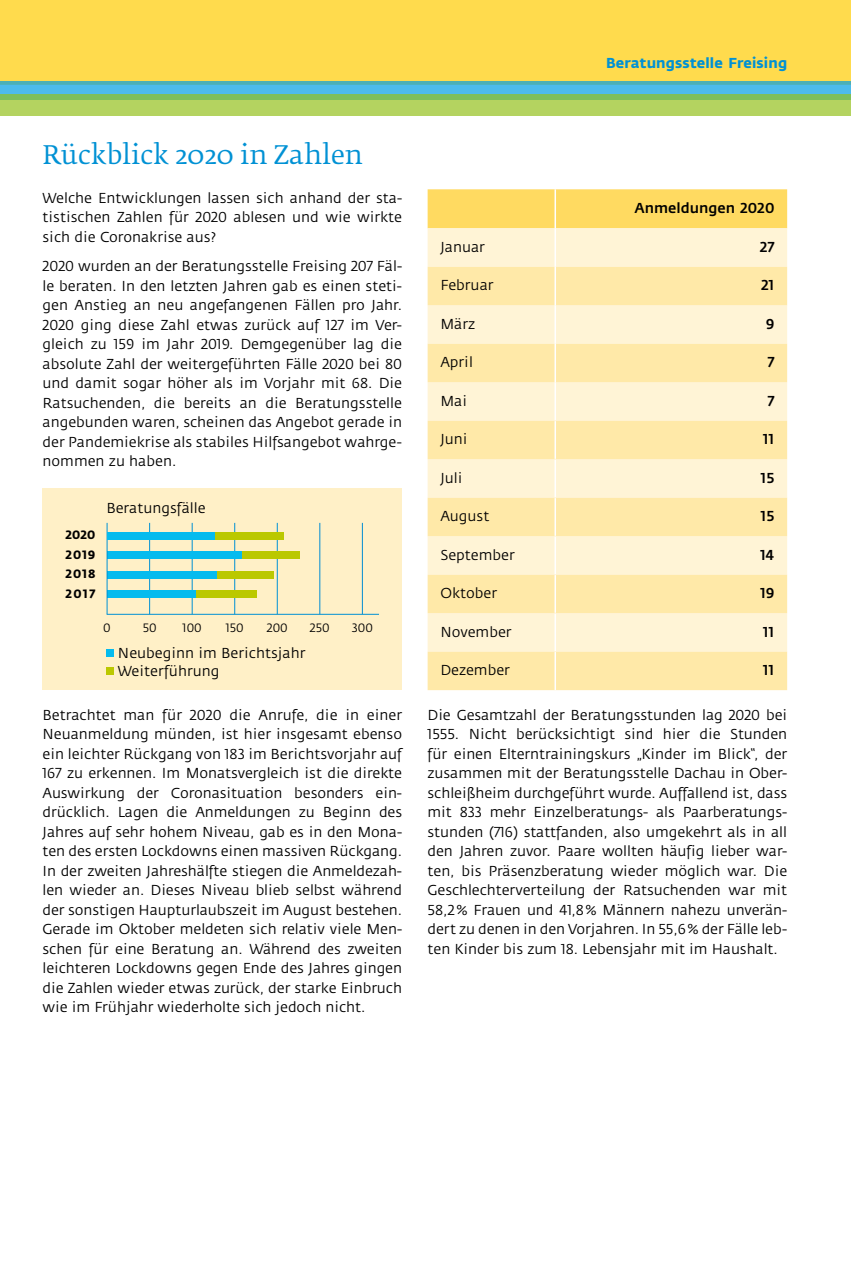
<style>
.page{position:relative;width:851px;height:1263px;background:#fff}
.page>*{position:absolute;margin:0;border:0;box-sizing:border-box;transform-origin:0 0}
.t1{font:25.5px "Fedra Serif B";color:#0091d4}
.t2{font:14.25px/19.5px "Fedra Sans";color:#000;text-align:justify}
.t3{font:500 14.25px "Fedra Sans";color:#000}
.t4{font:700 14.25px "Fedra Sans";letter-spacing:.01em;color:#0091d4}
.t5{font:12px "Fedra Sans";color:#000}
.t6{font:700 12px/19.5px "Fedra Sans";letter-spacing:.065em;color:#000;text-align:justify}
</style>
<div class="page">
<div style="left:0;top:0;width:850px;height:82px;background:#ffdb4d"></div>
<svg style="left:0;top:82px;width:850px;height:12px;background:#4db8de"></svg>
<svg style="left:0;top:94px;width:850px;height:22px;background:#a5cd5e"></svg>
<div style="left:43px;top:488px;width:359px;height:202px;background:#fff0c7"></div>
<hr style="left:107px;top:614px;width:272px;height:1px;background:#0091d4">
<hr style="left:192px;top:523px;width:1px;height:91px;background:#0091d4">
<hr style="left:149px;top:523px;width:1px;height:91px;background:#0091d4">
<hr style="left:234px;top:523px;width:1px;height:91px;background:#0091d4">
<div style="left:107px;top:551px;width:135px;height:8px;background:#05bbee"></div>
<div style="left:107px;top:571px;width:111px;height:7px;background:#05bbee"></div>
<div style="left:107px;top:590px;width:90px;height:8px;background:#05bbee"></div>
<hr style="left:107px;top:523px;width:1px;height:91px;background:#0091d4">
<hr style="left:277px;top:523px;width:1px;height:91px;background:#0091d4">
<hr style="left:319px;top:523px;width:1px;height:91px;background:#008cd3">
<hr style="left:362px;top:523px;width:1px;height:91px;background:#008cd3">
<div style="left:196px;top:590px;width:61px;height:8px;background:#bbc800"></div>
<div style="left:218px;top:571px;width:56px;height:7px;background:#bbc800"></div>
<div style="left:107px;top:532px;width:108px;height:8px;background:#05bbee"></div>
<div style="left:216px;top:532px;width:68px;height:8px;background:#bbc800"></div>
<div style="left:242px;top:551px;width:58px;height:8px;background:#bbc800"></div>
<div style="left:106px;top:649px;width:8px;height:7px;background:#05bbee"></div>
<div style="left:106px;top:667px;width:8px;height:7px;background:#bbc800"></div>
<div style="left:427px;top:189px;width:360px;height:39px;background:#ffda61"></div>
<div style="left:427px;top:228px;width:360px;height:39px;background:#fff4d6"></div>
<svg style="left:427px;top:267px;width:360px;height:423px;background:#ffeebd"></svg>
<hr style="left:554px;top:228px;width:2px;height:39px;background:#fff">
<hr style="left:554px;top:267px;width:2px;height:38px;background:#fff">
<hr style="left:554px;top:305px;width:2px;height:39px;background:#fff">
<hr style="left:554px;top:344px;width:2px;height:38px;background:#fff">
<hr style="left:554px;top:382px;width:2px;height:38px;background:#fff">
<hr style="left:554px;top:421px;width:2px;height:38px;background:#fff">
<hr style="left:554px;top:460px;width:2px;height:37px;background:#fff">
<hr style="left:554px;top:498px;width:2px;height:38px;background:#fff">
<hr style="left:554px;top:537px;width:2px;height:37px;background:#fff">
<hr style="left:554px;top:575px;width:2px;height:38px;background:#fff">
<hr style="left:554px;top:613px;width:2px;height:38px;background:#fff">
<hr style="left:554px;top:652px;width:2px;height:38px;background:#fff">
<hr style="left:554px;top:189px;width:2px;height:39px;background:#fff">
<p class="t4" style="left:606px;top:54px;width:183px">Beratungsstelle Freising</p>
<h1 class="t1" style="left:43px;top:140px;width:322px">Rückblick 2020 in Zahlen</h1>
<p class="t2" style="left:43px;top:188px;width:361px">Welche Entwicklungen lassen sich anhand der sta&shy;tistischen Zahlen für 2020 ablesen und wie wirkte sich die Coronakrise aus?</p>
<p class="t2" style="left:43px;top:257px;width:361px">2020 wurden an der Beratungsstelle Freising 207 Fäl&shy;le beraten. In den letzten Jahren gab es einen steti&shy;gen Anstieg an neu angefangenen Fällen pro Jahr.<br>2020 ging diese Zahl etwas zurück auf 127 im Ver&shy;gleich zu 159 im Jahr 2019. Demgegenüber lag die absolute Zahl der weitergeführten Fälle 2020 bei 80 und damit sogar höher als im Vorjahr mit 68. Die Ratsuchenden, die bereits an die Beratungsstelle angebunden waren, scheinen das Angebot gerade in der Pandemiekrise als stabiles Hilfsangebot wahrge&shy;nommen zu haben.</p>
<p class="t6" style="left:66px;top:526px;width:31px">2020<br>2019<br>2018<br>2017</p>
<p class="t2" style="left:106px;top:499px;width:101px">Beratungsfälle</p>
<p class="t5" style="left:103px;top:622px;width:9px">0</p>
<p class="t5" style="left:143px;top:622px;width:15px">50</p>
<p class="t5" style="left:183px;top:622px;width:21px">100</p>
<p class="t5" style="left:226px;top:622px;width:19px">150</p>
<p class="t5" style="left:267px;top:622px;width:22px">200</p>
<p class="t5" style="left:310px;top:622px;width:21px">250</p>
<p class="t5" style="left:352px;top:622px;width:23px">300</p>
<p class="t2" style="left:118px;top:644px;width:189px;line-height:18px">Neubeginn im Berichtsjahr<br>Weiterführung</p>
<p class="t2" style="left:43px;top:705px;width:361px">Betrachtet man für 2020 die Anrufe, die in einer Neuanmeldung münden, ist hier insgesamt ebenso ein leichter Rückgang von 183 im Berichtsvorjahr auf 167 zu erkennen. Im Monatsvergleich ist die direkte Auswirkung der Coronasituation besonders ein&shy;drücklich. Lagen die Anmeldungen zu Beginn des Jahres auf sehr hohem Niveau, gab es in den Mona&shy;ten des ersten Lockdowns einen massiven Rückgang.<br>In der zweiten Jahreshälfte stiegen die Anmeldezah&shy;len wieder an. Dieses Niveau blieb selbst während der sonstigen Haupturlaubszeit im August bestehen.<br>Gerade im Oktober meldeten sich relativ viele Men&shy;schen für eine Beratung an. Während des zweiten leichteren Lockdowns gegen Ende des Jahres gingen die Zahlen wieder etwas zurück, der starke Einbruch wie im Frühjahr wiederholte sich jedoch nicht.</p>
<p class="t3" style="left:634px;top:200px;width:141px">Anmeldungen 2020</p>
<p class="t2" style="left:440px;top:237px;width:46px">Januar</p>
<p class="t3" style="left:759px;top:239px;width:16px">27</p>
<p class="t2" style="left:440px;top:276px;width:55px">Februar</p>
<p class="t3" style="left:761px;top:277px;width:15px">21</p>
<p class="t2" style="left:440px;top:314px;width:36px">März</p>
<p class="t3" style="left:765px;top:316px;width:10px">9</p>
<p class="t2" style="left:440px;top:353px;width:34px">April</p>
<p class="t3" style="left:767px;top:354px;width:8px">7</p>
<p class="t2" style="left:440px;top:391px;width:28px">Mai</p>
<p class="t3" style="left:767px;top:393px;width:8px">7</p>
<p class="t2" style="left:440px;top:430px;width:29px">Juni</p>
<p class="t3" style="left:762px;top:431px;width:13px">11</p>
<p class="t2" style="left:440px;top:468px;width:24px">Juli</p>
<p class="t3" style="left:760px;top:469px;width:15px">15</p>
<p class="t2" style="left:440px;top:507px;width:50px">August</p>
<p class="t3" style="left:760px;top:508px;width:15px">15</p>
<p class="t2" style="left:440px;top:545px;width:76px">September</p>
<p class="t3" style="left:760px;top:546px;width:16px">14</p>
<p class="t2" style="left:440px;top:584px;width:58px">Oktober</p>
<p class="t3" style="left:759px;top:585px;width:16px">19</p>
<p class="t2" style="left:440px;top:622px;width:73px">November</p>
<p class="t3" style="left:762px;top:623px;width:13px">11</p>
<p class="t2" style="left:440px;top:661px;width:71px">Dezember</p>
<p class="t3" style="left:762px;top:662px;width:13px">11</p>
<p class="t2" style="left:427px;top:705px;width:361px">Die Gesamtzahl der Beratungsstunden lag 2020 bei 1555. Nicht berücksichtigt sind hier die Stunden für einen Elterntrainingskurs „Kinder im Blick“, der zusammen mit der Beratungsstelle Dachau in Ober&shy;schleißheim durchgeführt wurde. Auffallend ist, dass mit 833 mehr Einzelberatungs- als Paarberatungs&shy;stunden (716) stattfanden, also umgekehrt als in all den Jahren zuvor. Paare wollten häufig lieber war&shy;ten, bis Präsenzberatung wieder möglich war. Die Geschlechterverteilung der Ratsuchenden war mit 58,2% Frauen und 41,8% Männern nahezu unverän&shy;dert zu denen in den Vorjahren. In 55,6% der Fälle leb&shy;ten Kinder bis zum 18. Lebensjahr mit im Haushalt.</p>
</div>
